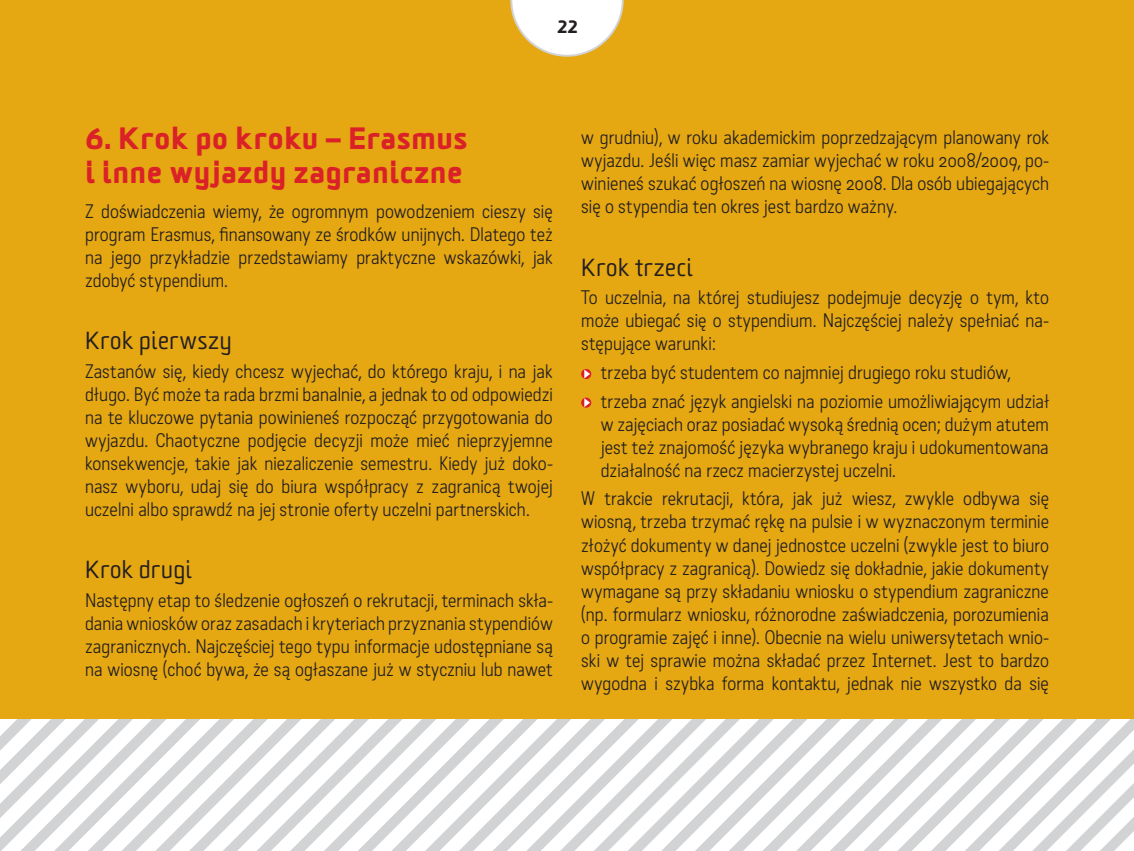
<style>
.page{position:relative;width:1134px;height:851px;background:#fff}
.page>*{position:absolute;margin:0;border:0;box-sizing:border-box;transform-origin:0 0}
.t1{font:900 30px/34px "Sommet";color:#da2128}
.t2{font:24px "Sommet";letter-spacing:.005em;color:#231f20}
.t3{font:300 19px/23px "Katarine Std";letter-spacing:.005em;color:#231f20;text-align:justify}
.t4{font:900 18px "Sommet";color:#231f20}
</style>
<div class="page">
<svg style="left:0;top:718px;width:1134px;height:132px"></svg>
<div style="left:0;top:0;width:1134px;height:718px;background:#e5a712"></div>
<div style="left:581px;top:369px;width:10px;height:10px;background:#da2128;border-radius:50%"></div>
<svg style="left:584px;top:369px;width:6px;height:9px"></svg>
<svg style="left:581px;top:397px;width:10px;height:10px"></svg>
<svg style="left:584px;top:398px;width:6px;height:9px"></svg>
<svg style="left:510px;top:0;width:114px;height:57px"></svg>
<p class="t4" style="left:557px;top:20px;width:22px">22</p>
<h1 class="t1" style="left:85px;top:125px;width:384px">6. Krok po kroku – Erasmus i inne wyjazdy zagraniczne</h1>
<p class="t3" style="left:85px;top:201px;width:469px">Z doświadczenia wiemy, że ogromnym powodzeniem cieszy się program Erasmus, finansowany ze środków unijnych. Dlatego też na jego przykładzie przedstawiamy praktyczne wskazówki, jak zdobyć stypendium.</p>
<p class="t2" style="left:85px;top:332px;width:148px">Krok pierwszy</p>
<p class="t3" style="left:85px;top:361px;width:469px">Zastanów się, kiedy chcesz wyjechać, do którego kraju, i na jak długo. Być może ta rada brzmi banalnie, a jednak to od odpowiedzi na te kluczowe pytania powinieneś rozpocząć przygotowania do wyjazdu. Chaotyczne podjęcie decyzji może mieć nieprzyjemne konsekwencje, takie jak niezaliczenie semestru. Kiedy już doko&shy;nasz wyboru, udaj się do biura współpracy z zagranicą twojej uczelni albo sprawdź na jej stronie oferty uczelni partnerskich.</p>
<p class="t2" style="left:85px;top:561px;width:108px">Krok drugi</p>
<p class="t3" style="left:85px;top:590px;width:469px">Następny etap to śledzenie ogłoszeń o rekrutacji, terminach skła&shy;dania wniosków oraz zasadach i kryteriach przyznania stypendiów zagranicznych. Najczęściej tego typu informacje udostępniane są na wiosnę (choć bywa, że są ogłaszane już w styczniu lub nawet</p>
<p class="t3" style="left:581px;top:128px;width:469px">w grudniu), w roku akademickim poprzedzającym planowany rok wyjazdu. Jeśli więc masz zamiar wyjechać w roku 2008/2009, po&shy;winieneś szukać ogłoszeń na wiosnę 2008. Dla osób ubiegających się o stypendia ten okres jest bardzo ważny.</p>
<p class="t2" style="left:581px;top:258px;width:113px">Krok trzeci</p>
<p class="t3" style="left:581px;top:288px;width:469px">To uczelnia, na której studiujesz podejmuje decyzję o tym, kto może ubiegać się o stypendium. Najczęściej należy spełniać na&shy;stępujące warunki:</p>
<p class="t3" style="left:601px;top:360px;width:450px;line-height:28.6px">trzeba być studentem co najmniej drugiego roku studiów, trzeba znać język angielski na poziomie umożliwiającym udział</p>
<p class="t3" style="left:601px;top:414px;width:450px">w zajęciach oraz posiadać wysoką średnią ocen; dużym atutem jest też znajomość języka wybranego kraju i udokumentowana działalność na rzecz macierzystej uczelni.</p>
<p class="t3" style="left:581px;top:489px;width:469px">W trakcie rekrutacji, która, jak już wiesz, zwykle odbywa się wiosną, trzeba trzymać rękę na pulsie i w wyznaczonym terminie złożyć dokumenty w danej jednostce uczelni (zwykle jest to biuro współpracy z zagranicą). Dowiedz się dokładnie, jakie dokumenty wymagane są przy składaniu wniosku o stypendium zagraniczne (np. formularz wniosku, różnorodne zaświadczenia, porozumienia o programie zajęć i inne). Obecnie na wielu uniwersytetach wnio&shy;ski w tej sprawie można składać przez Internet. Jest to bardzo wygodna i szybka forma kontaktu, jednak nie wszystko da się</p>
</div>
